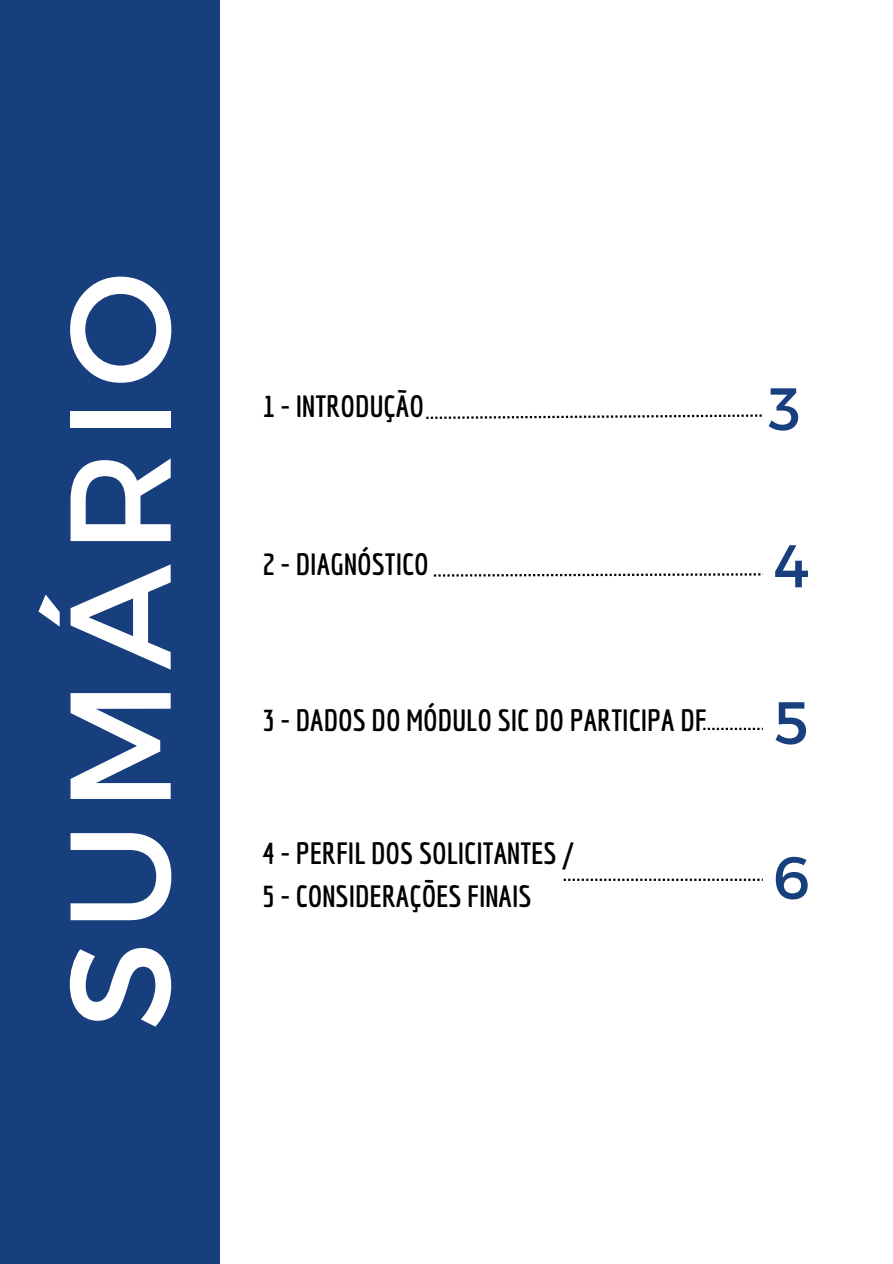
<style>
.page{position:relative;width:893px;height:1264px;background:#fff}
.page>*{position:absolute;margin:0;border:0;box-sizing:border-box;transform-origin:0 0}
.t1{font:142.95px "Montserrat";letter-spacing:.07em;color:#fff}
.t2{font:60px "Montserrat";color:#173e7d}
.t3{font:700 30px "Economica";color:#000}
</style>
<div class="page">
<div style="left:0;top:0;width:219px;height:1263px;background:#173e7d"></div>
<svg style="left:426px;top:414px;width:335px;height:5px"></svg>
<svg style="left:434px;top:573px;width:329px;height:3px"></svg>
<svg style="left:703px;top:727px;width:59px;height:3px"></svg>
<svg style="left:563px;top:878px;width:199px;height:2px"></svg>
<h1 class="t1" style="left:27px;top:1030px;width:760px;rotate:-90deg">SUMÁRIO</h1>
<p class="t3" style="left:262px;top:389px;width:163px">1 - INTRODUÇÃO</p>
<p class="t3" style="left:262px;top:546px;width:168px">2 - DIAGNÓSTICO</p>
<p class="t3" style="left:262px;top:702px;width:446px">3 - DADOS DO MÓDULO SIC DO PARTICIPA DF</p>
<p class="t3" style="left:262px;top:835px;width:313px">4 - PERFIL DOS SOLICITANTES /</p>
<p class="t3" style="left:262px;top:878px;width:271px">5 - CONSIDERAÇÕES FINAIS</p>
<p class="t2" style="left:768px;top:370px;width:34px">3</p>
<p class="t2" style="left:773px;top:527px;width:37px">4</p>
<p class="t2" style="left:774px;top:684px;width:36px">5</p>
<p class="t2" style="left:772px;top:838px;width:38px">6</p>
</div>
